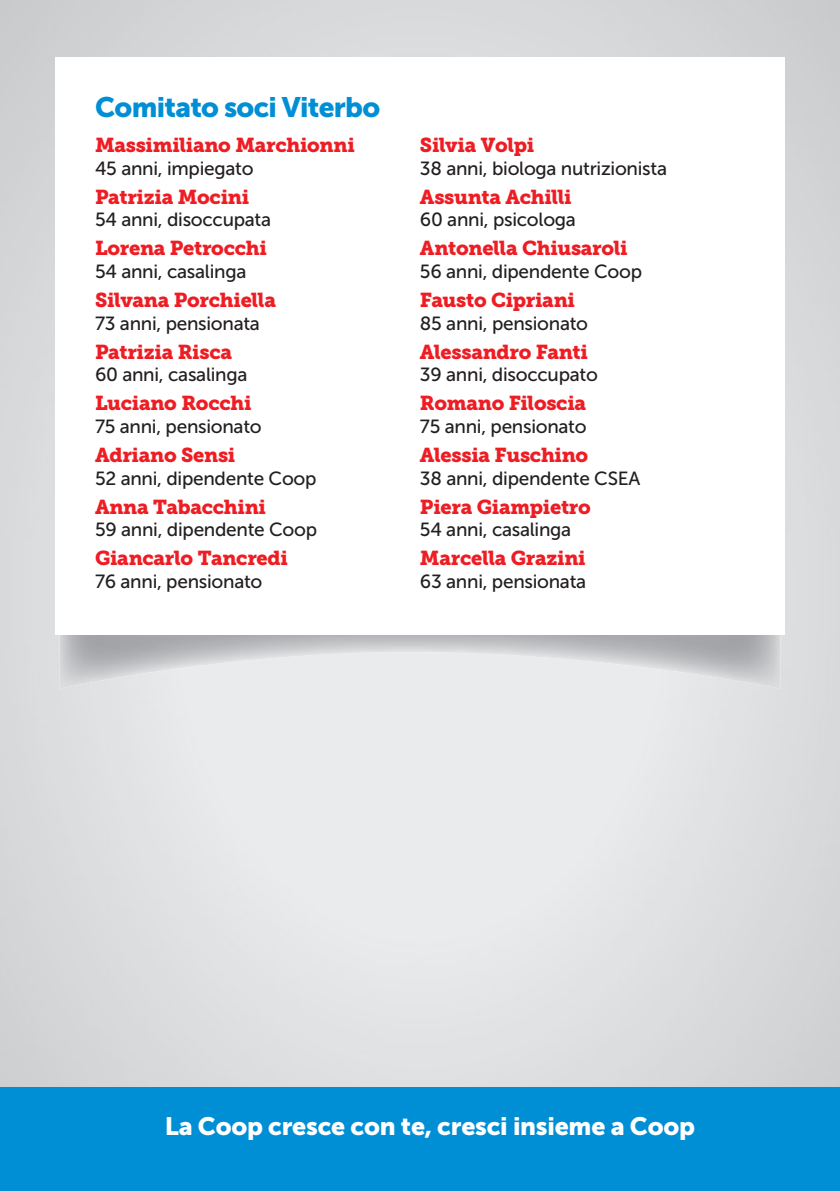
<style>
.page{position:relative;width:840px;height:1191px;background:#fff}
.page>*{position:absolute;margin:0;border:0;box-sizing:border-box;transform-origin:0 0}
.t1{font:28px "Museo Sans 900";letter-spacing:-.025em;color:#008fd5}
.t2{font:25px "Museo Sans 900";letter-spacing:-.01em;color:#fff}
.t3{font:20px "Museo Slab 900";letter-spacing:-.015em;color:#ee1d23}
.t4{font:19px "Museo Sans 500";letter-spacing:-.015em;color:#231f20}
</style>
<div class="page">
<div style="left:0;top:1087px;width:839px;height:104px;background:#008fd5"></div>
<h1 class="t1" style="left:95px;top:92px;width:286px">Comitato soci Viterbo</h1>
<p class="t3" style="left:95px;top:133px;width:261px">Massimiliano Marchionni</p>
<p class="t4" style="left:95px;top:158px;width:160px">45 anni, impiegato</p>
<p class="t3" style="left:95px;top:185px;width:155px">Patrizia Mocini</p>
<p class="t4" style="left:95px;top:209px;width:177px">54 anni, disoccupata</p>
<p class="t3" style="left:95px;top:237px;width:173px">Lorena Petrocchi</p>
<p class="t4" style="left:95px;top:261px;width:153px">54 anni, casalinga</p>
<p class="t3" style="left:95px;top:288px;width:182px">Silvana Porchiella</p>
<p class="t4" style="left:95px;top:313px;width:166px">73 anni, pensionata</p>
<p class="t3" style="left:95px;top:340px;width:138px">Patrizia Risca</p>
<p class="t4" style="left:95px;top:364px;width:154px">60 anni, casalinga</p>
<p class="t3" style="left:95px;top:391px;width:158px">Luciano Rocchi</p>
<p class="t4" style="left:95px;top:416px;width:168px">75 anni, pensionato</p>
<p class="t3" style="left:95px;top:443px;width:142px">Adriano Sensi</p>
<p class="t4" style="left:95px;top:468px;width:223px">52 anni, dipendente Coop</p>
<p class="t3" style="left:95px;top:495px;width:172px">Anna Tabacchini</p>
<p class="t4" style="left:95px;top:519px;width:223px">59 anni, dipendente Coop</p>
<p class="t3" style="left:95px;top:546px;width:194px">Giancarlo Tancredi</p>
<p class="t4" style="left:95px;top:571px;width:169px">76 anni, pensionato</p>
<p class="t3" style="left:420px;top:133px;width:116px">Silvia Volpi</p>
<p class="t4" style="left:420px;top:158px;width:248px">38 anni, biologa nutrizionista</p>
<p class="t3" style="left:420px;top:185px;width:153px">Assunta Achilli</p>
<p class="t4" style="left:420px;top:209px;width:157px">60 anni, psicologa</p>
<p class="t3" style="left:420px;top:237px;width:209px">Antonella Chiusaroli</p>
<p class="t4" style="left:420px;top:261px;width:223px">56 anni, dipendente Coop</p>
<p class="t3" style="left:420px;top:288px;width:156px">Fausto Cipriani</p>
<p class="t4" style="left:420px;top:313px;width:169px">85 anni, pensionato</p>
<p class="t3" style="left:420px;top:340px;width:169px">Alessandro Fanti</p>
<p class="t4" style="left:420px;top:364px;width:179px">39 anni, disoccupato</p>
<p class="t3" style="left:420px;top:391px;width:168px">Romano Filoscia</p>
<p class="t4" style="left:420px;top:416px;width:168px">75 anni, pensionato</p>
<p class="t3" style="left:420px;top:443px;width:170px">Alessia Fuschino</p>
<p class="t4" style="left:420px;top:468px;width:222px">38 anni, dipendente CSEA</p>
<p class="t3" style="left:420px;top:495px;width:172px">Piera Giampietro</p>
<p class="t4" style="left:420px;top:519px;width:153px">54 anni, casalinga</p>
<p class="t3" style="left:420px;top:546px;width:167px">Marcella Grazini</p>
<p class="t4" style="left:420px;top:571px;width:168px">63 anni, pensionata</p>
<h2 class="t2" style="left:165px;top:1112px;width:531px">La Coop cresce con te, cresci insieme a Coop</h2>
</div>
